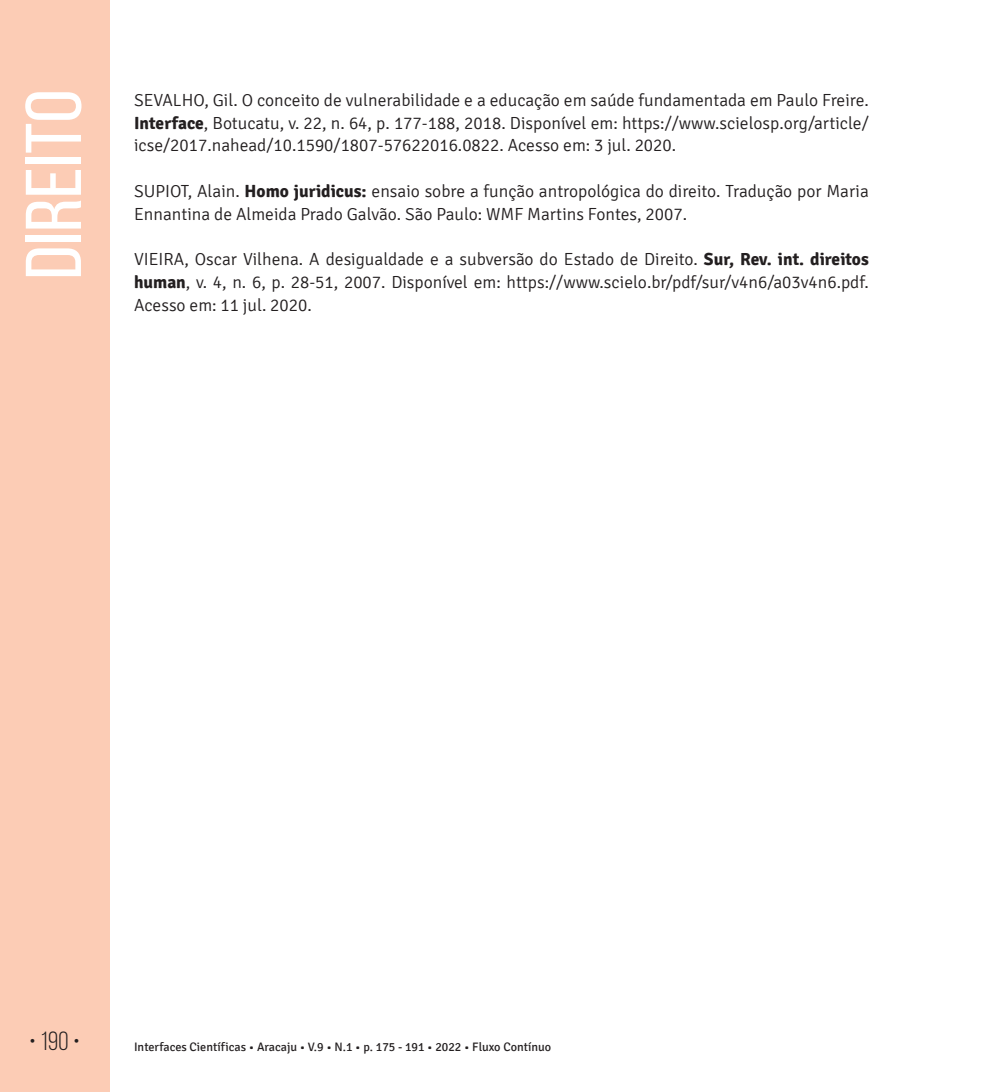
<style>
.page{position:relative;width:993px;height:1092px;background:#fff}
.page>*{position:absolute;margin:0;border:0;box-sizing:border-box;transform-origin:0 0}
.t1{font:78.75px "Bebas Neue";color:#fff;scale:1.09 1}
.t2{font:26.25px "Bebas Neue";color:#231f20}
.t3{font:300 17.5px/22.8px "Signika";color:#231f20;text-align:justify}
.t4{font:12.25px "Signika";color:#231f20}
.s1{font-weight:700}
</style>
<div class="page">
<div style="left:0;top:0;width:109px;height:1091px;background:#fcccb5"></div>
<h1 class="t1" style="left:11px;top:279px;width:176px;rotate:-90deg">Direito</h1>
<p class="t3" style="left:134px;top:89px;width:736px">SEVALHO, Gil. O conceito de vulnerabilidade e a educação em saúde fundamentada em Paulo Freire.<br><span class="s1">Interface</span>, Botucatu, v. 22, n. 64, p. 177-188, 2018. Disponível em: https://www.scielosp.org/article/ icse/2017.nahead/10.1590/1807-57622016.0822. Acesso em: 3 jul. 2020.</p>
<p class="t3" style="left:134px;top:180px;width:736px">SUPIOT, Alain. <span class="s1">Homo juridicus:</span> ensaio sobre a função antropológica do direito. Tradução por Maria<br>Ennantina de Almeida Prado Galvão. São Paulo: WMF Martins Fontes, 2007.</p>
<p class="t3" style="left:134px;top:248px;width:736px">VIEIRA, Oscar Vilhena. A desigualdade e a subversão do Estado de Direito. <span class="s1">Sur, Rev. int. direitos human</span>, v. 4, n. 6, p. 28-51, 2007. Disponível em: https://www.scielo.br/pdf/sur/v4n6/a03v4n6.pdf.<br>Acesso em: 11 jul. 2020.</p>
<h2 class="t2" style="left:29px;top:1026px;width:52px">• 190 •</h2>
<p class="t4" style="left:134px;top:1040px;width:418px">Interfaces Científicas • Aracaju • V.9 • N.1 • p. 175 - 191 • 2022 • Fluxo Contínuo</p>
</div>
